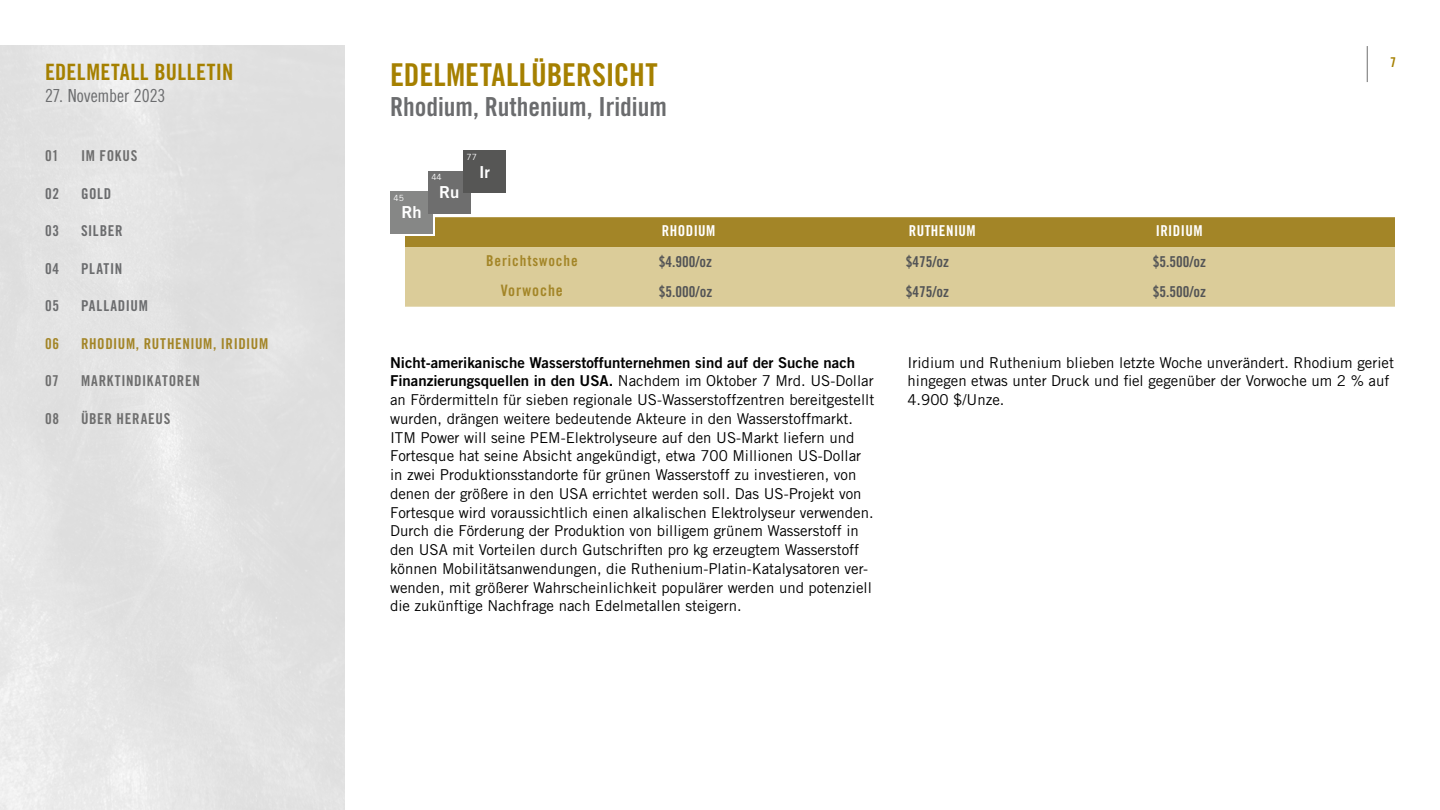
<style>
.page{position:relative;width:1440px;height:810px;background:#fff}
.page>*{position:absolute;margin:0;border:0;box-sizing:border-box;transform-origin:0 0}
.t1{font:31.5px "Trade Gothic LT Pro Bd Cn 20";color:#a58000}
.t2{font:26.25px "Trade Gothic LT Pro Bd Cn 20";color:#6b6c6e}
.t3{font:22.5px "Trade Gothic LT Pro Bd Cn 20";letter-spacing:.02em;color:#a58000}
.t4{font:18px "Trade Gothic LT Pro Cn 18";letter-spacing:-.005em;color:#6b6c6e}
.t5{font:16.5px "Trade Gothic LT Pro Bd 2";color:#fff}
.t6{font:15.75px "Trade Gothic LT Pro Bd Cn 20";letter-spacing:.06em;color:#a38527}
.t7{font:15px/18.8px "Trade Gothic LT Pro";color:#000}
.t8{font:15px "Trade Gothic LT Pro Bd 2";color:#000}
.t9{font:15px "Trade Gothic LT Pro Bd Cn 20";color:#535456}
.t10{font:15px "Trade Gothic LT Pro Bd Cn 20";letter-spacing:.05em;color:#6e6e6e}
.t11{font:15px "Trade Gothic LT Pro Bd Cn 20";letter-spacing:.05em;color:#a38527}
.t12{font:15px "Trade Gothic LT Pro Bd Cn 20";letter-spacing:.05em;color:#6b6c6e}
.t13{font:15px "Trade Gothic LT Pro Bd Cn 20";letter-spacing:.03em;color:#fff}
.t14{font:13.5px "Trade Gothic LT Pro Bd Cn 20";color:#a58000}
.t15{font:8.48px "Trade Gothic LT Pro";color:#fff}
.s1{font-family:"Trade Gothic LT Pro Bd 2"}
</style>
<div class="page">
<hr style="left:1367px;top:46px;width:1px;height:36px;background:#6e6e6e">
<div style="left:405px;top:217px;width:990px;height:30px;background:#a38527"></div>
<div style="left:405px;top:247px;width:990px;height:60px;background:#dbcc99"></div>
<div style="left:392px;top:193px;width:43px;height:43px;background:#fff"></div>
<div style="left:390px;top:191px;width:43px;height:43px;background:#868786"></div>
<div style="left:428px;top:171px;width:43px;height:42px;background:#6e6e6e"></div>
<div style="left:463px;top:150px;width:43px;height:43px;background:#565655"></div>
<h3 class="t3" style="left:45px;top:58px;width:190px">EDELMETALL BULLETIN</h3>
<p class="t4" style="left:45px;top:85px;width:122px">27. November 2023</p>
<p class="t10" style="left:45px;top:147px;width:15px">01</p>
<p class="t10" style="left:81px;top:147px;width:58px">IM FOKUS</p>
<p class="t12" style="left:45px;top:184px;width:16px">02</p>
<p class="t12" style="left:81px;top:184px;width:32px">GOLD</p>
<p class="t12" style="left:45px;top:222px;width:16px">03</p>
<p class="t12" style="left:81px;top:222px;width:43px">SILBER</p>
<p class="t12" style="left:45px;top:259px;width:16px">04</p>
<p class="t12" style="left:81px;top:259px;width:43px">PLATIN</p>
<p class="t12" style="left:45px;top:297px;width:16px">05</p>
<p class="t12" style="left:81px;top:297px;width:68px">PALLADIUM</p>
<p class="t11" style="left:45px;top:334px;width:16px">06</p>
<p class="t11" style="left:81px;top:334px;width:189px">RHODIUM, RUTHENIUM, IRIDIUM</p>
<p class="t10" style="left:45px;top:372px;width:15px">07</p>
<p class="t10" style="left:81px;top:372px;width:120px">MARKTINDIKATOREN</p>
<p class="t10" style="left:45px;top:409px;width:16px">08</p>
<p class="t10" style="left:81px;top:409px;width:91px">ÜBER HERAEUS</p>
<h1 class="t1" style="left:390px;top:56px;width:269px">EDELMETALLÜBERSICHT</h1>
<h2 class="t2" style="left:390px;top:91px;width:278px">Rhodium, Ruthenium, Iridium</h2>
<p class="t15" style="left:394px;top:193px;width:12px">45</p>
<p class="t5" style="left:401px;top:202px;width:22px">Rh</p>
<p class="t15" style="left:431px;top:172px;width:12px">44</p>
<p class="t5" style="left:439px;top:182px;width:22px">Ru</p>
<p class="t15" style="left:467px;top:152px;width:12px">77</p>
<p class="t5" style="left:479px;top:162px;width:13px">Ir</p>
<p class="t13" style="left:662px;top:222px;width:55px">RHODIUM</p>
<p class="t13" style="left:909px;top:222px;width:68px">RUTHENIUM</p>
<p class="t13" style="left:1156px;top:222px;width:48px">IRIDIUM</p>
<p class="t11" style="left:486px;top:252px;width:93px">Berichtswoche</p>
<p class="t9" style="left:659px;top:253px;width:55px">$4.900/oz</p>
<p class="t9" style="left:906px;top:253px;width:45px">$475/oz</p>
<p class="t9" style="left:1153px;top:253px;width:55px">$5.500/oz</p>
<p class="t6" style="left:501px;top:281px;width:63px">Vorwoche</p>
<p class="t9" style="left:659px;top:283px;width:55px">$5.000/oz</p>
<p class="t9" style="left:906px;top:283px;width:45px">$475/oz</p>
<p class="t9" style="left:1153px;top:283px;width:55px">$5.500/oz</p>
<p class="t14" style="left:1390px;top:54px;width:7px">7</p>
<p class="t8" style="left:390px;top:353px;width:467px">Nicht-amerikanische Wasserstoffunternehmen sind auf der Suche nach</p>
<p class="t7" style="left:390px;top:371px;width:486px"><span class="s1">Finanzierungsquellen in den USA.</span> Nachdem im Oktober 7 Mrd. US-Dollar an Fördermitteln für sieben regionale US-Wasserstoffzentren bereitgestellt wurden, drängen weitere bedeutende Akteure in den Wasserstoffmarkt.<br>ITM Power will seine PEM-Elektrolyseure auf den US-Markt liefern und Fortesque hat seine Absicht angekündigt, etwa 700 Millionen US-Dollar in zwei Produktionsstandorte für grünen Wasserstoff zu investieren, von denen der größere in den USA errichtet werden soll. Das US-Projekt von Fortesque wird voraussichtlich einen alkalischen Elektrolyseur verwenden.<br>Durch die Förderung der Produktion von billigem grünem Wasserstoff in den USA mit Vorteilen durch Gutschriften pro kg erzeugtem Wasserstoff können Mobilitätsanwendungen, die Ruthenium-Platin-Katalysatoren ver&shy;wenden, mit größerer Wahrscheinlichkeit populärer werden und potenziell die zukünftige Nachfrage nach Edelmetallen steigern.</p>
<p class="t7" style="left:908px;top:353px;width:488px">Iridium und Ruthenium blieben letzte Woche unverändert. Rhodium geriet hingegen etwas unter Druck und fiel gegenüber der Vorwoche um 2 % auf<br>4.900 $/Unze.</p>
</div>
